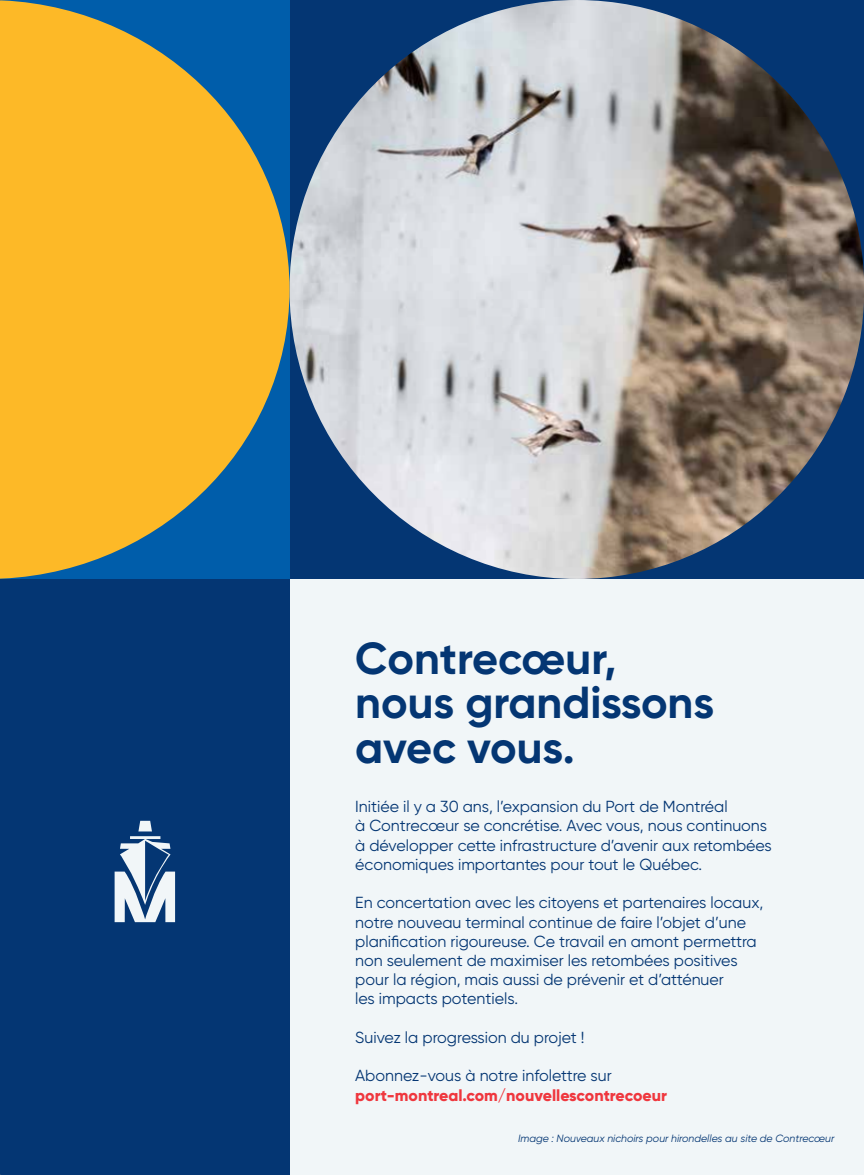
<style>
.page{position:relative;width:864px;height:1175px;background:#fff}
.page>*{position:absolute;margin:0;border:0;box-sizing:border-box;transform-origin:0 0}
.t1{font:700 44.85px/44.8px "Gilroy";color:#043673}
.t2{font:16.05px/19.2px "Gilroy";color:#043673}
.t3{font:800 16.05px "Gilroy";color:#ef373e}
.t4{font:italic 10.5px "Gilroy";color:#043673}
</style>
<div class="page">
<div style="left:290px;top:579px;width:574px;height:595px;background:#f1f6f8"></div>
<div style="left:0;top:579px;width:290px;height:595px;background:#043673"></div>
<img style="left:290px;top:0;width:574px;height:579px">
<svg style="left:0;top:0;width:290px;height:579px;background:#c4a444"></svg>
<svg style="left:115px;top:820px;width:60px;height:102px"></svg>
<h1 class="t1" style="left:355px;top:635px;width:361px">Contrecœur, nous grandissons avec vous.</h1>
<p class="t2" style="left:355px;top:796px;width:418px">Initiée il y a 30 ans, l’expansion du Port de Montréal<br>à Contrecœur se concrétise. Avec vous, nous continuons à développer cette infrastructure d’avenir aux retombées économiques importantes pour tout le Québec.</p>
<p class="t2" style="left:355px;top:893px;width:410px">En concertation avec les citoyens et partenaires locaux, notre nouveau terminal continue de faire l’objet d’une planification rigoureuse. Ce travail en amont permettra non seulement de maximiser les retombées positives pour la région, mais aussi de prévenir et d’atténuer<br>les impacts potentiels.</p>
<p class="t2" style="left:355px;top:1027px;width:231px">Suivez la progression du projet !</p>
<p class="t2" style="left:355px;top:1066px;width:258px">Abonnez-vous à notre infolettre sur</p>
<p class="t3" style="left:355px;top:1085px;width:313px">port-montreal.com/nouvellescontrecoeur</p>
<p class="t4" style="left:518px;top:1131px;width:318px">Image : Nouveaux nichoirs pour hirondelles au site de Contrecœur</p>
</div>
